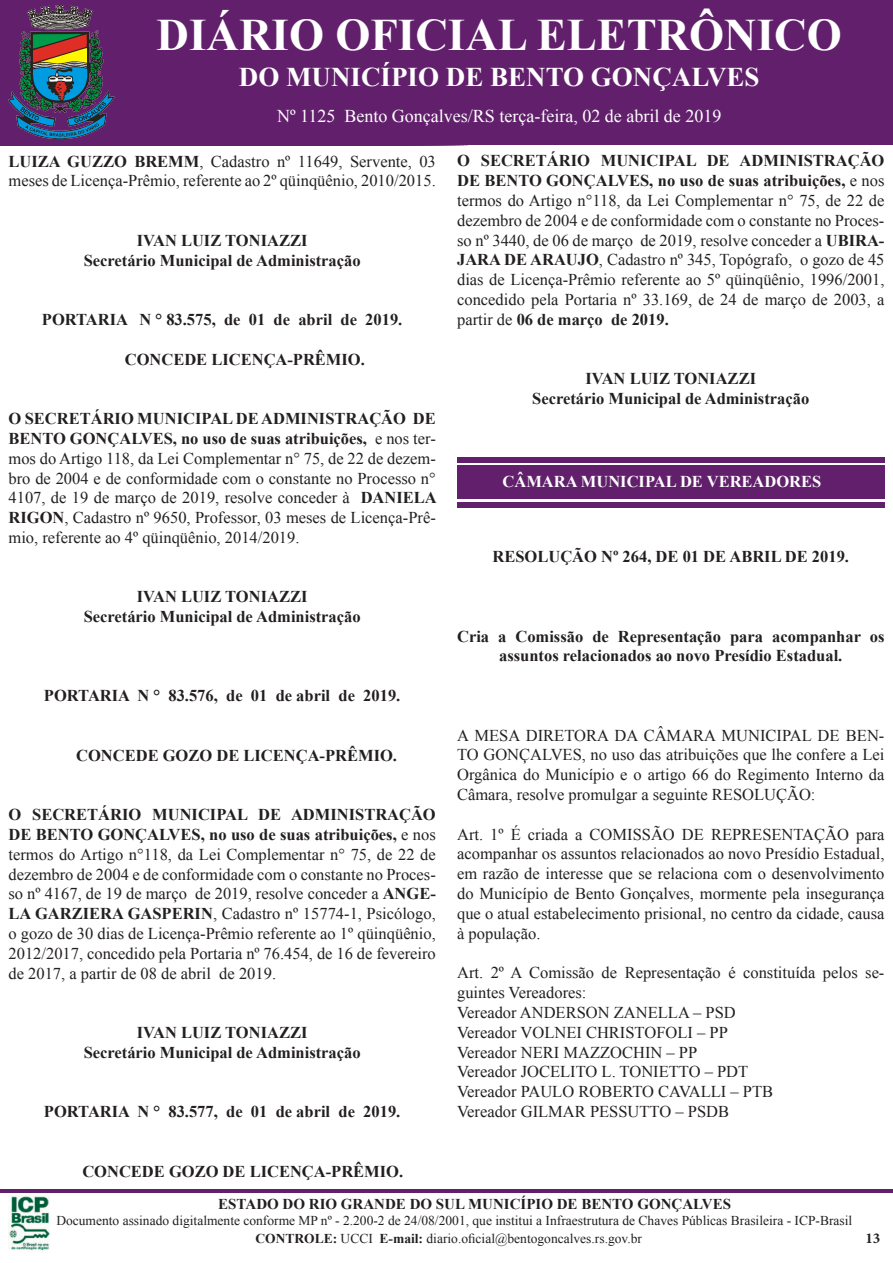
<style>
.page{position:relative;width:893px;height:1263px;background:#fff}
.page>*{position:absolute;margin:0;border:0;box-sizing:border-box;transform-origin:0 0}
.t1{font:700 45px "Times New Roman";color:#fff}
.t2{font:700 27px "Times New Roman";color:#fff}
.t3{font:18px "Times New Roman";color:#fff}
.t4{font:16.5px/19.8px "Times New Roman";color:#231f20;text-align:justify}
.t5{font:700 16.5px/19.8px "Times New Roman";color:#231f20;text-align:center}
.t6{font:700 16.5px "Times New Roman";color:#fff}
.t7{font:700 15px "Times New Roman";color:#231f20}
.t8{font:700 15px "Minion Pro";color:#231f20}
.t9{font:13.5px "Times New Roman";color:#231f20}
.s1{font-weight:700}
</style>
<div class="page">
<div style="left:457px;top:457px;width:427px;height:50px;background:#62206c"></div>
<hr style="left:457px;top:463px;width:428px;height:2px;background:#fff">
<hr style="left:457px;top:499px;width:427px;height:2px;background:#fff">
<img style="left:9px;top:1195px;width:41px;height:56px">
<svg style="left:0;top:0;width:893px;height:146px;background:#60256c"></svg>
<hr style="left:0;top:1189px;width:893px;height:3px;background:#62206c">
<p class="t1" style="left:157px;top:4px;width:687px">DIÁRIO OFICIAL ELETRÔNICO</p>
<p class="t2" style="left:239px;top:58px;width:522px">DO MUNICÍPIO DE BENTO GONÇALVES</p>
<p class="t3" style="left:306px;top:104px;width:10px">3</p>
<p class="t3" style="left:501px;top:104px;width:16px">in</p>
<p class="t3" style="left:265px;top:104px;width:469px">Nº 472 Bento Gonçalves/RS Quarta-feira, 10 de Agosto de 2016</p>
<p class="t3" style="left:277px;top:104px;width:446px">Nº 1125 Bento Gonçalves/RS terça-feira, 02 de abril de 2019</p>
<p class="t4" style="left:9px;top:151px;width:429px"><span class="s1">LUIZA GUZZO BREMM</span>, Cadastro nº 11649, Servente, 03 meses de Licença-Prêmio, referente ao 2º qüinqüênio, 2010/2015.</p>
<p class="t5" style="left:137px;top:230px;width:172px">IVAN LUIZ TONIAZZI</p>
<p class="t5" style="left:84px;top:250px;width:278px">Secretário Municipal de Administração</p>
<p class="t5" style="left:42px;top:309px;width:362px">PORTARIA N ° 83.575, de 01 de abril de 2019.</p>
<p class="t5" style="left:125px;top:349px;width:242px">CONCEDE LICENÇA-PRÊMIO.</p>
<p class="t4" style="left:9px;top:408px;width:430px"><span class="s1">O SECRETÁRIO MUNICIPAL DE ADMINISTRAÇÃO DE BENTO GONÇALVES, no uso de suas atribuições,</span> e nos ter&shy;mos do Artigo 118, da Lei Complementar n° 75, de 22 de dezem&shy;bro de 2004 e de conformidade com o constante no Processo n° 4107, de 19 de março de 2019, resolve conceder à <span class="s1">DANIELA RIGON</span>, Cadastro nº 9650, Professor, 03 meses de Licença-Prê&shy;mio, referente ao 4º qüinqüênio, 2014/2019.</p>
<p class="t5" style="left:137px;top:586px;width:172px">IVAN LUIZ TONIAZZI</p>
<p class="t5" style="left:84px;top:606px;width:278px">Secretário Municipal de Administração</p>
<p class="t5" style="left:44px;top:685px;width:358px">PORTARIA N ° 83.576, de 01 de abril de 2019.</p>
<p class="t5" style="left:76px;top:745px;width:322px">CONCEDE GOZO DE LICENÇA-PRÊMIO.</p>
<p class="t4" style="left:9px;top:804px;width:429px"><span class="s1">O SECRETÁRIO MUNICIPAL DE ADMINISTRAÇÃO DE BENTO GONÇALVES, no uso de suas atribuições,</span> e nos termos do Artigo n°118, da Lei Complementar n° 75, de 22 de dezembro de 2004 e de conformidade com o constante no Proces&shy;so nº 4167, de 19 de março de 2019, resolve conceder a <span class="s1">ANGE-LA GARZIERA GASPERIN</span>, Cadastro nº 15774-1, Psicólogo, o gozo de 30 dias de Licença-Prêmio referente ao 1º qüinqüênio, 2012/2017, concedido pela Portaria nº 76.454, de 16 de fevereiro de 2017, a partir de 08 de abril de 2019.</p>
<p class="t5" style="left:137px;top:1022px;width:172px">IVAN LUIZ TONIAZZI</p>
<p class="t5" style="left:84px;top:1042px;width:278px">Secretário Municipal de Administração</p>
<p class="t5" style="left:44px;top:1101px;width:358px">PORTARIA N ° 83.577, de 01 de abril de 2019.</p>
<p class="t5" style="left:82px;top:1161px;width:322px">CONCEDE GOZO DE LICENÇA-PRÊMIO.</p>
<p class="t4" style="left:457px;top:151px;width:429px"><span class="s1">O SECRETÁRIO MUNICIPAL DE ADMINISTRAÇÃO DE BENTO GONÇALVES, no uso de suas atribuições,</span> e nos termos do Artigo n°118, da Lei Complementar n° 75, de 22 de dezembro de 2004 e de conformidade com o constante no Proces&shy;so nº 3440, de 06 de março de 2019, resolve conceder a <span class="s1">UBIRA-JARA DE ARAUJO</span>, Cadastro nº 345, Topógrafo, o gozo de 45 dias de Licença-Prêmio referente ao 5º qüinqüênio, 1996/2001, concedido pela Portaria nº 33.169, de 24 de março de 2003, a partir de <span class="s1">06 de março de 2019.</span></p>
<p class="t5" style="left:585px;top:368px;width:172px">IVAN LUIZ TONIAZZI</p>
<p class="t5" style="left:532px;top:388px;width:278px">Secretário Municipal de Administração</p>
<p class="t6" style="left:502px;top:470px;width:320px">CÂMARA MUNICIPAL DE VEREADORES</p>
<p class="t5" style="left:492px;top:547px;width:358px">RESOLUÇÃO Nº 264, DE 01 DE ABRIL DE 2019.</p>
<p class="t5" style="left:457px;top:626px;width:429px">Cria a Comissão de Representação para acompanhar os assuntos relacionados ao novo Presídio Estadual.</p>
<p class="t4" style="left:457px;top:725px;width:429px">A MESA DIRETORA DA CÂMARA MUNICIPAL DE BEN-TO GONÇALVES, no uso das atribuições que lhe confere a Lei Orgânica do Município e o artigo 66 do Regimento Interno da Câmara, resolve promulgar a seguinte RESOLUÇÃO:</p>
<p class="t4" style="left:457px;top:824px;width:429px">Art. 1º É criada a COMISSÃO DE REPRESENTAÇÃO para acompanhar os assuntos relacionados ao novo Presídio Estadual, em razão de interesse que se relaciona com o desenvolvimento do Município de Bento Gonçalves, mormente pela insegurança que o atual estabelecimento prisional, no centro da cidade, causa à população.</p>
<p class="t4" style="left:457px;top:962px;width:429px">Art. 2º A Comissão de Representação é constituída pelos se&shy;guintes Vereadores:</p>
<p class="t4" style="left:457px;top:1002px;width:280px">Vereador ANDERSON ZANELLA – PSD</p>
<p class="t4" style="left:457px;top:1022px;width:272px">Vereador VOLNEI CHRISTOFOLI – PP</p>
<p class="t4" style="left:457px;top:1042px;width:242px">Vereador NERI MAZZOCHIN – PP</p>
<p class="t4" style="left:457px;top:1061px;width:293px">Vereador JOCELITO L. TONIETTO – PDT</p>
<p class="t4" style="left:457px;top:1081px;width:318px">Vereador PAULO ROBERTO CAVALLI – PTB</p>
<p class="t4" style="left:457px;top:1101px;width:273px">Vereador GILMAR PESSUTTO – PSDB</p>
<p class="t7" style="left:218px;top:1193px;width:514px">ESTADO DO RIO GRANDE DO SUL MUNICÍPIO DE BENTO GONÇALVES</p>
<p class="t9" style="left:56px;top:1211px;width:797px">Documento assinado digitalmente conforme MP nº - 2.200-2 de 24/08/2001, que institui a Infraestrutura de Chaves Públicas Brasileira - ICP-Brasil</p>
<p class="t9" style="left:255px;top:1229px;width:388px"><span class="s1">CONTROLE:</span> UCCI <span class="s1">E-mail:</span> diario.oficial@bentogoncalves.rs.gov.br</p>
<p class="t8" style="left:865px;top:1227px;width:16px">13</p>
</div>
